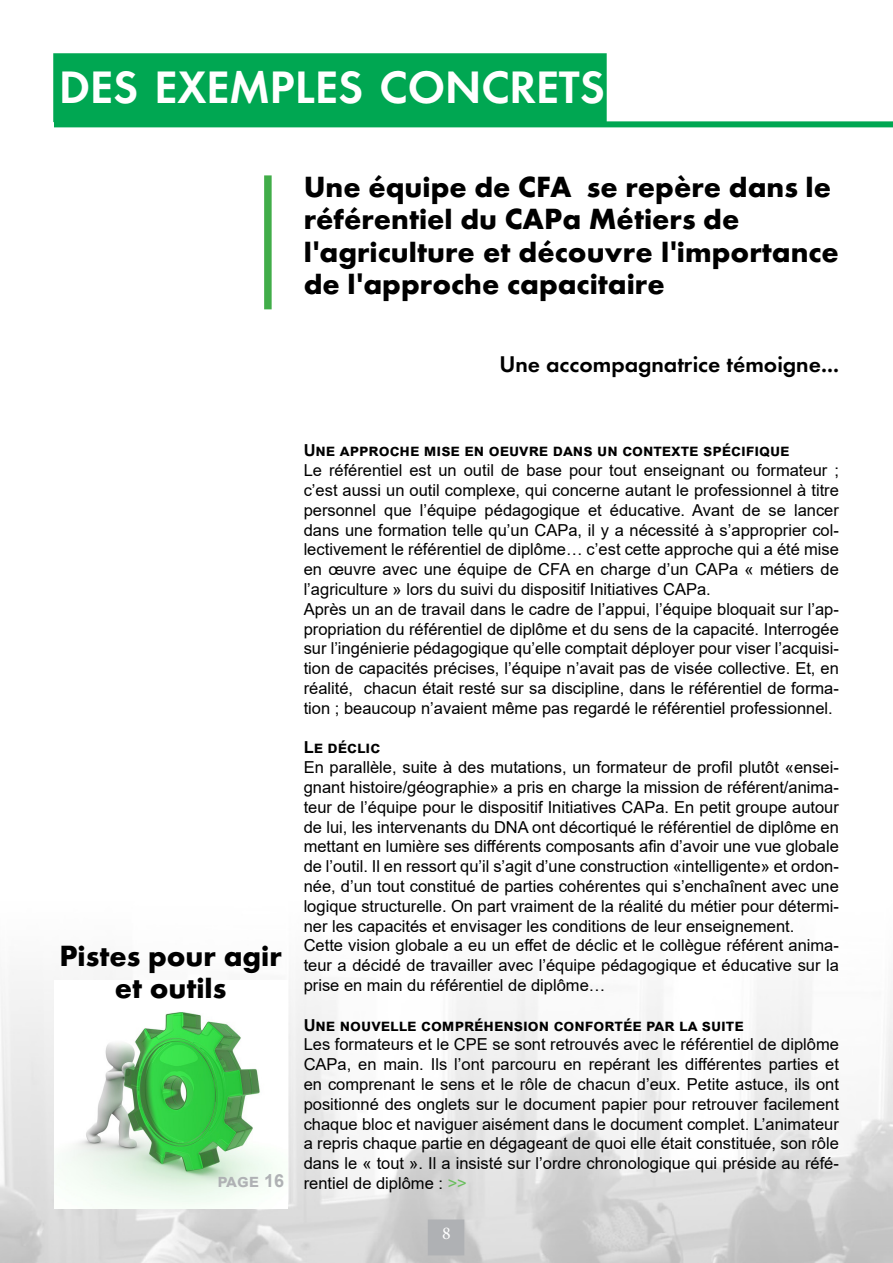
<style>
.page{position:relative;width:893px;height:1263px;background:#fff}
.page>*{position:absolute;margin:0;border:0;box-sizing:border-box;transform-origin:0 0}
.t1{font:42px "Canal Demi Romain";color:#fff}
.t2{font:27px/32.4px "Canal Bold Romain";color:#000}
.t3{font:21px "Canal Demi Romain";color:#000}
.t4{font:700 18px "Arial";color:#afb1b4}
.t5{font:18px "Minion Pro";color:#fff}
.t6{font:16.5px/19.8px "Arial";color:#000}
.t7{font:700 16.5px "Arial";color:#000}
.s1{color:#69be5c}
</style>
<div class="page">
<div style="left:54px;top:121px;width:839px;height:6px;background:#00a752"></div>
<div style="left:54px;top:54px;width:552px;height:67px;background:#00a752"></div>
<div style="left:53px;top:53px;width:554px;height:69px;border:2px solid #00a752"></div>
<div style="left:428px;top:1219px;width:36px;height:36px;background:#afb1b4"></div>
<div style="left:264px;top:175px;width:8px;height:134px;background:#41ad49"></div>
<img style="left:54px;top:1011px;width:233px;height:198px">
<h1 class="t1" style="left:59px;top:59px;width:548px">DES EXEMPLES CONCRETS</h1>
<h2 class="t2" style="left:304px;top:170px;width:537px">Une équipe de CFA se repère dans le référentiel du CAPa Métiers de l’agriculture et découvre l’importance de l’approche capacitaire</h2>
<p class="t3" style="left:499px;top:350px;width:341px">Une accompagnatrice témoigne...</p>
<h2 class="t2" style="left:59px;top:939px;width:224px;text-align:center">Pistes pour agir et outils</h2>
<p class="t4" style="left:217px;top:1168px;width:68px">page 16</p>
<p class="t7" style="left:304px;top:439px;width:487px">Une approche mise en oeuvre dans un contexte spécifique</p>
<p class="t6" style="left:304px;top:460px;width:537px">Le référentiel est un outil de base pour tout enseignant ou formateur ; c’est aussi un outil complexe, qui concerne autant le professionnel à titre personnel que l’équipe pédagogique et éducative. Avant de se lancer dans une formation telle qu’un CAPa, il y a nécessité à s’approprier col&shy;lectivement le référentiel de diplôme… c’est cette approche qui a été mise en œuvre avec une équipe de CFA en charge d’un CAPa « métiers de l’agriculture » lors du suivi du dispositif Initiatives CAPa.<br>Après un an de travail dans le cadre de l’appui, l’équipe bloquait sur l’ap&shy;propriation du référentiel de diplôme et du sens de la capacité. Interrogée sur l’ingénierie pédagogique qu’elle comptait déployer pour viser l’acquisi&shy;tion de capacités précises, l’équipe n’avait pas de visée collective. Et, en réalité, chacun était resté sur sa discipline, dans le référentiel de forma&shy;tion ; beaucoup n’avaient même pas regardé le référentiel professionnel.</p>
<p class="t7" style="left:304px;top:736px;width:78px">Le déclic</p>
<p class="t6" style="left:304px;top:757px;width:537px">En parallèle, suite à des mutations, un formateur de profil plutôt «ensei&shy;gnant histoire/géographie» a pris en charge la mission de référent/anima&shy;teur de l’équipe pour le dispositif Initiatives CAPa. En petit groupe autour de lui, les intervenants du DNA ont décortiqué le référentiel de diplôme en mettant en lumière ses différents composants afin d’avoir une vue globale de l’outil. Il en ressort qu’il s’agit d’une construction «intelligente» et ordon&shy;née, d’un tout constitué de parties cohérentes qui s’enchaînent avec une logique structurelle. On part vraiment de la réalité du métier pour détermi&shy;ner les capacités et envisager les conditions de leur enseignement.<br>Cette vision globale a eu un effet de déclic et le collègue référent anima&shy;teur a décidé de travailler avec l’équipe pédagogique et éducative sur la prise en main du référentiel de diplôme…</p>
<p class="t7" style="left:304px;top:1013px;width:442px">Une nouvelle compréhension confortée par la suite</p>
<p class="t6" style="left:304px;top:1035px;width:537px;text-align:justify">Les formateurs et le CPE se sont retrouvés avec le référentiel de diplôme CAPa, en main. Ils l’ont parcouru en repérant les différentes parties et en comprenant le sens et le rôle de chacun d’eux. Petite astuce, ils ont positionné des onglets sur le document papier pour retrouver facilement chaque bloc et naviguer aisément dans le document complet. L’animateur a repris chaque partie en dégageant de quoi elle était constituée, son rôle dans le « tout ». Il a insisté sur l’ordre chronologique qui préside au réfé&shy;rentiel de diplôme : <span class="s1">&gt;&gt;</span></p>
<p class="t5" style="left:442px;top:1221px;width:10px">8</p>
</div>
